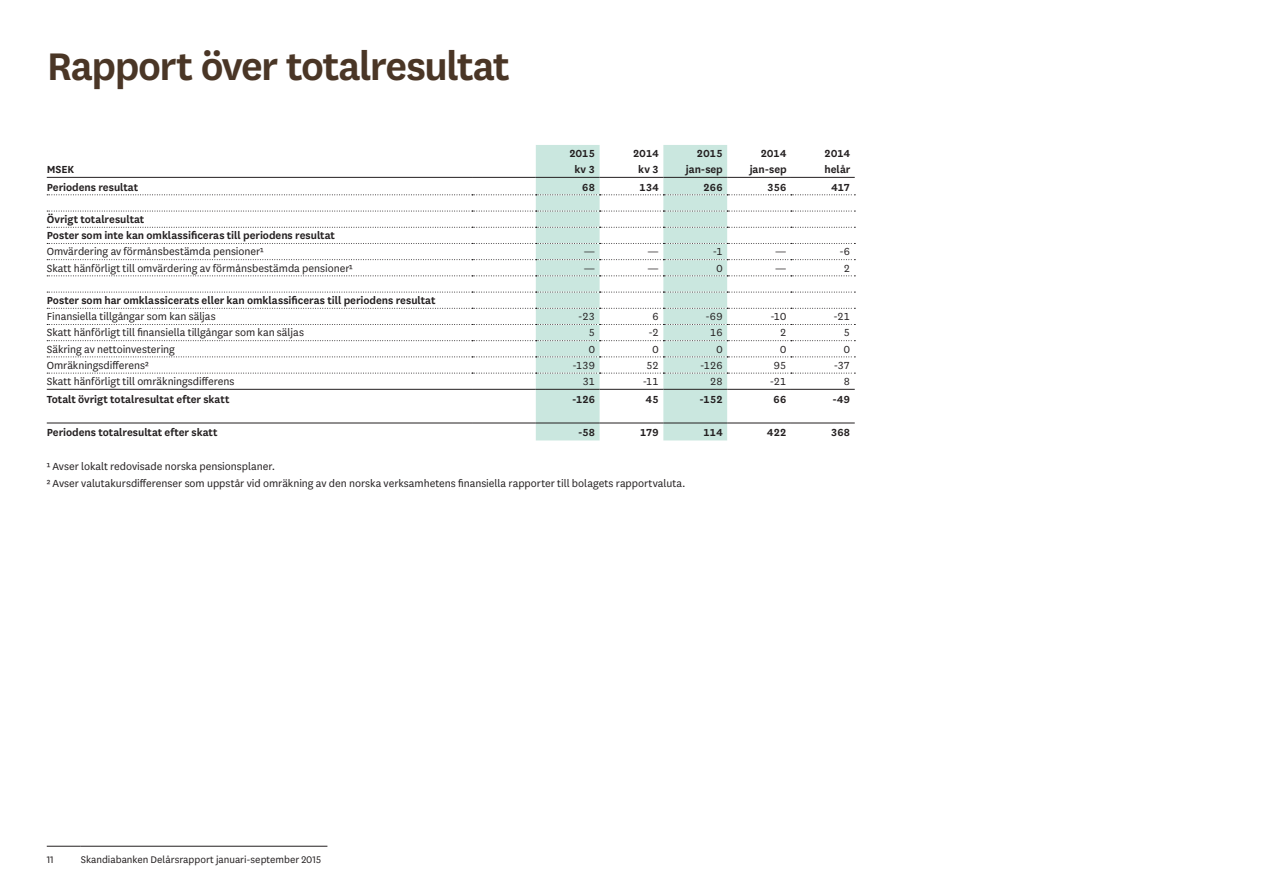
<style>
.page{position:relative;width:1263px;height:893px;background:#fff}
.page>*{position:absolute;margin:0;border:0;box-sizing:border-box;transform-origin:0 0}
.t1{font:600 45px "Skandia Sans";letter-spacing:-.035em;color:#4a3626}
.t2{font:12px/17.5px "Skandia Sans";color:#231f20}
.t3{font:600 12px/16.2px "Skandia Sans";letter-spacing:-.005em;color:#231f20}
.t4{font:11.25px "Skandia Sans";color:#231f20}
</style>
<div class="page">
<hr style="left:47px;top:846px;width:34px;height:1px;background:#231f20">
<hr style="left:81px;top:846px;width:246px;height:1px;background:#231f20">
<svg style="left:536px;top:145px;width:191px;height:295px;fill:#cae7df"></svg>
<svg style="left:47px;top:194px;width:808px;height:1px"></svg>
<svg style="left:47px;top:211px;width:808px;height:1px"></svg>
<svg style="left:47px;top:227px;width:808px;height:1px"></svg>
<svg style="left:47px;top:243px;width:808px;height:1px"></svg>
<svg style="left:47px;top:259px;width:808px;height:1px"></svg>
<svg style="left:47px;top:275px;width:808px;height:1px"></svg>
<svg style="left:47px;top:292px;width:808px;height:1px"></svg>
<svg style="left:47px;top:308px;width:808px;height:1px"></svg>
<svg style="left:47px;top:324px;width:808px;height:1px"></svg>
<svg style="left:47px;top:340px;width:808px;height:1px"></svg>
<svg style="left:47px;top:356px;width:808px;height:1px"></svg>
<svg style="left:47px;top:373px;width:808px;height:1px"></svg>
<hr style="left:47px;top:177px;width:425px;height:1px;background:#231f20">
<hr style="left:472px;top:177px;width:64px;height:1px;background:#231f20">
<hr style="left:536px;top:177px;width:64px;height:1px;background:#231f20">
<hr style="left:600px;top:177px;width:63px;height:1px;background:#231f20">
<hr style="left:663px;top:177px;width:64px;height:1px;background:#231f20">
<hr style="left:727px;top:177px;width:64px;height:1px;background:#231f20">
<hr style="left:791px;top:177px;width:64px;height:1px;background:#231f20">
<hr style="left:47px;top:389px;width:425px;height:1px;background:#231f20">
<hr style="left:472px;top:389px;width:64px;height:1px;background:#231f20">
<hr style="left:536px;top:389px;width:64px;height:1px;background:#231f20">
<hr style="left:600px;top:389px;width:63px;height:1px;background:#231f20">
<hr style="left:663px;top:389px;width:64px;height:1px;background:#231f20">
<hr style="left:727px;top:389px;width:64px;height:1px;background:#231f20">
<hr style="left:791px;top:389px;width:64px;height:1px;background:#231f20">
<hr style="left:47px;top:423px;width:425px;height:1px;background:#231f20">
<hr style="left:472px;top:423px;width:64px;height:1px;background:#231f20">
<hr style="left:536px;top:423px;width:64px;height:1px;background:#231f20">
<hr style="left:600px;top:423px;width:63px;height:1px;background:#231f20">
<hr style="left:663px;top:423px;width:64px;height:1px;background:#231f20">
<hr style="left:727px;top:423px;width:64px;height:1px;background:#231f20">
<hr style="left:791px;top:423px;width:64px;height:1px;background:#231f20">
<h1 class="t1" style="left:47px;top:36px;width:464px">Rapport över totalresultat</h1>
<p class="t3" style="left:569px;top:144px;width:28px">2015</p>
<p class="t3" style="left:633px;top:144px;width:28px">2014</p>
<p class="t3" style="left:697px;top:144px;width:28px">2015</p>
<p class="t3" style="left:760px;top:144px;width:28px">2014</p>
<p class="t3" style="left:824px;top:144px;width:28px">2014</p>
<p class="t3" style="left:47px;top:161px;width:29px">MSEK</p>
<p class="t3" style="left:574px;top:161px;width:23px">kv 3</p>
<p class="t3" style="left:638px;top:161px;width:23px">kv 3</p>
<p class="t3" style="left:686px;top:161px;width:38px">jan-sep</p>
<p class="t3" style="left:750px;top:161px;width:38px">jan-sep</p>
<p class="t3" style="left:824px;top:161px;width:27px">helår</p>
<p class="t3" style="left:47px;top:178px;width:93px">Periodens resultat</p>
<p class="t3" style="left:582px;top:178px;width:15px">68</p>
<p class="t3" style="left:639px;top:178px;width:22px">134</p>
<p class="t3" style="left:703px;top:178px;width:21px">266</p>
<p class="t3" style="left:767px;top:178px;width:21px">356</p>
<p class="t3" style="left:831px;top:178px;width:21px">417</p>
<p class="t3" style="left:47px;top:210px;width:290px">Övrigt totalresultat<br>Poster som inte kan omklassificeras till periodens resultat</p>
<p class="t2" style="left:47px;top:242px;width:218px">Omvärdering av förmånsbestämda pensioner¹</p>
<p class="t2" style="left:583px;top:242px;width:13px">—</p>
<p class="t2" style="left:647px;top:242px;width:13px">—</p>
<p class="t2" style="left:713px;top:242px;width:12px">-1</p>
<p class="t2" style="left:775px;top:242px;width:13px">—</p>
<p class="t2" style="left:839px;top:242px;width:13px">-6</p>
<p class="t2" style="left:47px;top:259px;width:308px">Skatt hänförligt till omvärdering av förmånsbestämda pensioner¹</p>
<p class="t2" style="left:583px;top:259px;width:13px">—</p>
<p class="t2" style="left:647px;top:259px;width:13px">—</p>
<p class="t2" style="left:716px;top:259px;width:8px">0</p>
<p class="t2" style="left:775px;top:259px;width:13px">—</p>
<p class="t2" style="left:844px;top:259px;width:8px">2</p>
<p class="t3" style="left:47px;top:292px;width:390px">Poster som har omklassicerats eller kan omklassificeras till periodens resultat</p>
<p class="t2" style="left:47px;top:307px;width:170px">Finansiella tillgångar som kan säljas</p>
<p class="t2" style="left:578px;top:307px;width:19px">-23</p>
<p class="t2" style="left:652px;top:307px;width:8px">6</p>
<p class="t2" style="left:705px;top:307px;width:19px">-69</p>
<p class="t2" style="left:770px;top:307px;width:18px">-10</p>
<p class="t2" style="left:833px;top:307px;width:18px">-21</p>
<p class="t2" style="left:47px;top:323px;width:259px">Skatt hänförligt till finansiella tillgångar som kan säljas</p>
<p class="t2" style="left:588px;top:323px;width:8px">5</p>
<p class="t2" style="left:648px;top:323px;width:12px">-2</p>
<p class="t2" style="left:710px;top:323px;width:14px">16</p>
<p class="t2" style="left:780px;top:323px;width:8px">2</p>
<p class="t2" style="left:844px;top:323px;width:8px">5</p>
<p class="t2" style="left:47px;top:340px;width:130px">Säkring av nettoinvestering</p>
<p class="t2" style="left:588px;top:340px;width:8px">0</p>
<p class="t2" style="left:652px;top:340px;width:8px">0</p>
<p class="t2" style="left:716px;top:340px;width:8px">0</p>
<p class="t2" style="left:780px;top:340px;width:8px">0</p>
<p class="t2" style="left:844px;top:340px;width:8px">0</p>
<p class="t2" style="left:47px;top:356px;width:103px">Omräkningsdifferens²</p>
<p class="t2" style="left:572px;top:356px;width:24px">-139</p>
<p class="t2" style="left:646px;top:356px;width:14px">52</p>
<p class="t2" style="left:700px;top:356px;width:24px">-126</p>
<p class="t2" style="left:773px;top:356px;width:15px">95</p>
<p class="t2" style="left:834px;top:356px;width:18px">-37</p>
<p class="t2" style="left:47px;top:372px;width:189px">Skatt hänförligt till omräkningsdifferens</p>
<p class="t2" style="left:582px;top:372px;width:14px">31</p>
<p class="t2" style="left:643px;top:372px;width:18px">-11</p>
<p class="t2" style="left:710px;top:372px;width:15px">28</p>
<p class="t2" style="left:770px;top:372px;width:18px">-21</p>
<p class="t2" style="left:844px;top:372px;width:8px">8</p>
<p class="t3" style="left:47px;top:390px;width:184px">Totalt övrigt totalresultat efter skatt</p>
<p class="t3" style="left:572px;top:390px;width:25px">-126</p>
<p class="t3" style="left:645px;top:390px;width:15px">45</p>
<p class="t3" style="left:700px;top:390px;width:25px">-152</p>
<p class="t3" style="left:773px;top:390px;width:15px">66</p>
<p class="t3" style="left:832px;top:390px;width:19px">-49</p>
<p class="t3" style="left:47px;top:424px;width:172px">Periodens totalresultat efter skatt</p>
<p class="t3" style="left:578px;top:424px;width:19px">-58</p>
<p class="t3" style="left:640px;top:424px;width:21px">179</p>
<p class="t3" style="left:703px;top:424px;width:21px">114</p>
<p class="t3" style="left:767px;top:424px;width:21px">422</p>
<p class="t3" style="left:831px;top:424px;width:21px">368</p>
<p class="t2" style="left:47px;top:457px;width:640px">¹ Avser lokalt redovisade norska pensionsplaner.<br>² Avser valutakursdifferenser som uppstår vid omräkning av den norska verksamhetens finansiella rapporter till bolagets rapportvaluta.</p>
<p class="t4" style="left:47px;top:853px;width:9px">11</p>
<p class="t4" style="left:81px;top:853px;width:242px">Skandiabanken Delårsrapport januari-september 2015</p>
</div>
